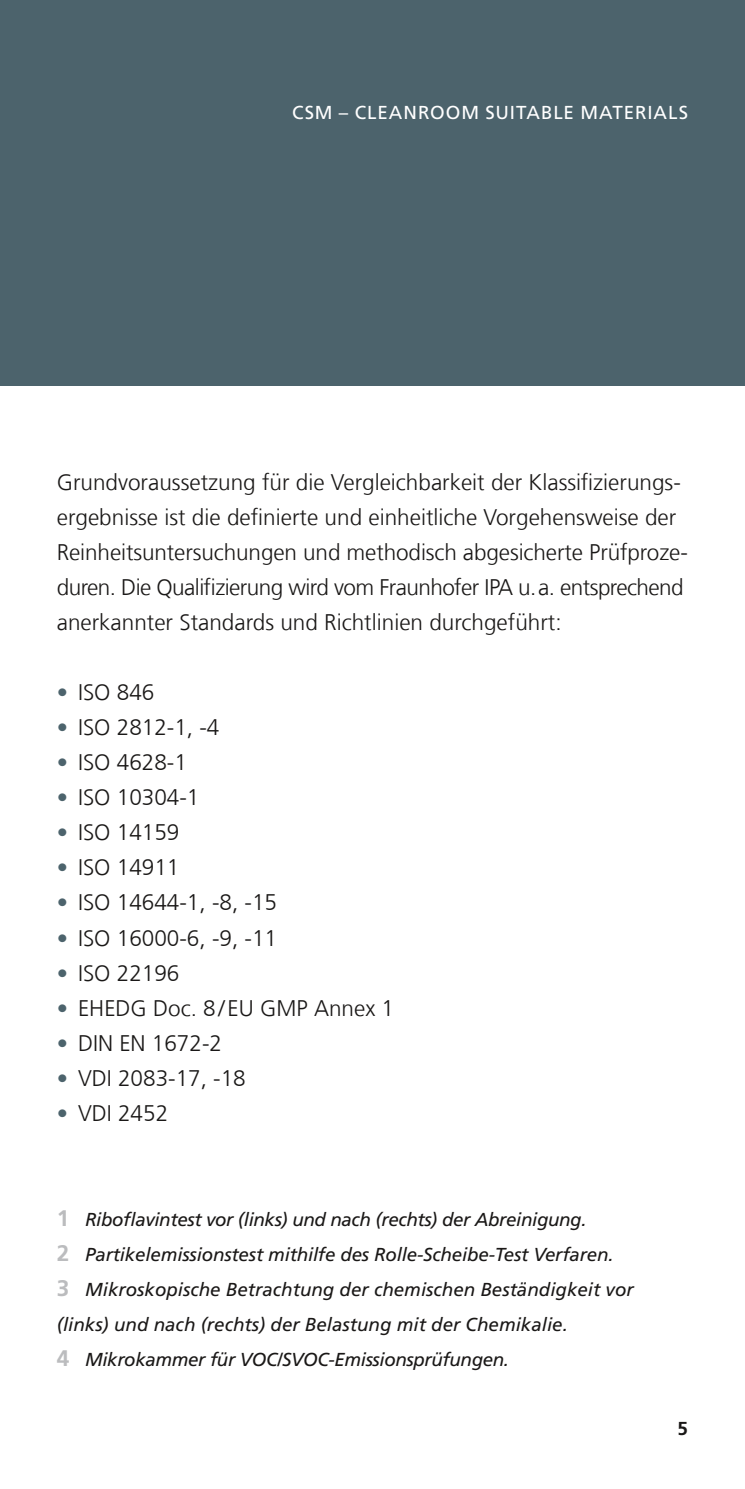
<style>
.page{position:relative;width:745px;height:1489px;background:#fff}
.page>*{position:absolute;margin:0;border:0;box-sizing:border-box;transform-origin:0 0}
.t1{font:300 22.5px/35px "Frutiger LT Com";color:#1a1817}
.t2{font:italic 18.75px/35px "Frutiger LT Com";letter-spacing:-.01em;color:#1a1817}
.t3{font:18.75px "Frutiger LT Com";letter-spacing:.05em;color:#fff}
.t4{font:700 18.75px "Frutiger LT Com";color:#1a1817}
.s1{color:#4c636c}
.s2{font-weight:700;font-style:normal;font-size:22.5px;color:#bbbcbe}
</style>
<div class="page">
<div style="left:0;top:0;width:744px;height:385px;background:#4c636c"></div>
<p class="t3" style="left:292px;top:101px;width:397px">CSM – CLEANROOM SUITABLE MATERIALS</p>
<p class="t1" style="left:57px;top:465px;width:632px">Grundvoraussetzung für die Vergleichbarkeit der Klassifizierungs&shy;ergebnisse ist die definierte und einheitliche Vorgehensweise der Reinheitsuntersuchungen und methodisch abgesicherte Prüfproze&shy;duren. Die Qualifizierung wird vom Fraunhofer IPA u.a. entsprechend anerkannter Standards und Richtlinien durchgeführt:</p>
<p class="t1" style="left:57px;top:675px;width:99px"><span class="s1">•</span> ISO 846</p>
<p class="t1" style="left:57px;top:710px;width:164px"><span class="s1">•</span> ISO 2812-1, -4</p>
<p class="t1" style="left:57px;top:745px;width:132px"><span class="s1">•</span> ISO 4628-1</p>
<p class="t1" style="left:57px;top:780px;width:144px"><span class="s1">•</span> ISO 10304-1</p>
<p class="t1" style="left:57px;top:815px;width:124px"><span class="s1">•</span> ISO 14159</p>
<p class="t1" style="left:57px;top:850px;width:124px"><span class="s1">•</span> ISO 14911</p>
<p class="t1" style="left:57px;top:885px;width:222px"><span class="s1">•</span> ISO 14644-1, -8, -15</p>
<p class="t1" style="left:57px;top:920px;width:222px"><span class="s1">•</span> ISO 16000-6, -9, -11</p>
<p class="t1" style="left:57px;top:955px;width:124px"><span class="s1">•</span> ISO 22196</p>
<p class="t1" style="left:57px;top:990px;width:338px"><span class="s1">•</span> EHEDG Doc. 8/EU GMP Annex 1</p>
<p class="t1" style="left:57px;top:1025px;width:167px"><span class="s1">•</span> DIN EN 1672-2</p>
<p class="t1" style="left:57px;top:1060px;width:190px"><span class="s1">•</span> VDI 2083-17, -18</p>
<p class="t1" style="left:57px;top:1095px;width:113px"><span class="s1">•</span> VDI 2452</p>
<p class="t2" style="left:57px;top:1201px;width:578px"><span class="s2">1</span> Riboflavintest vor (links) und nach (rechts) der Abreinigung.<br><span class="s2">2</span> Partikelemissionstest mithilfe des Rolle-Scheibe-Test Verfaren.<br><span class="s2">3</span> Mikroskopische Betrachtung der chemischen Beständigkeit vor (links) und nach (rechts) der Belastung mit der Chemikalie.<br><span class="s2">4</span> Mikrokammer für VOC/SVOC-Emissionsprüfungen.</p>
<p class="t4" style="left:677px;top:1417px;width:12px">5</p>
</div>
